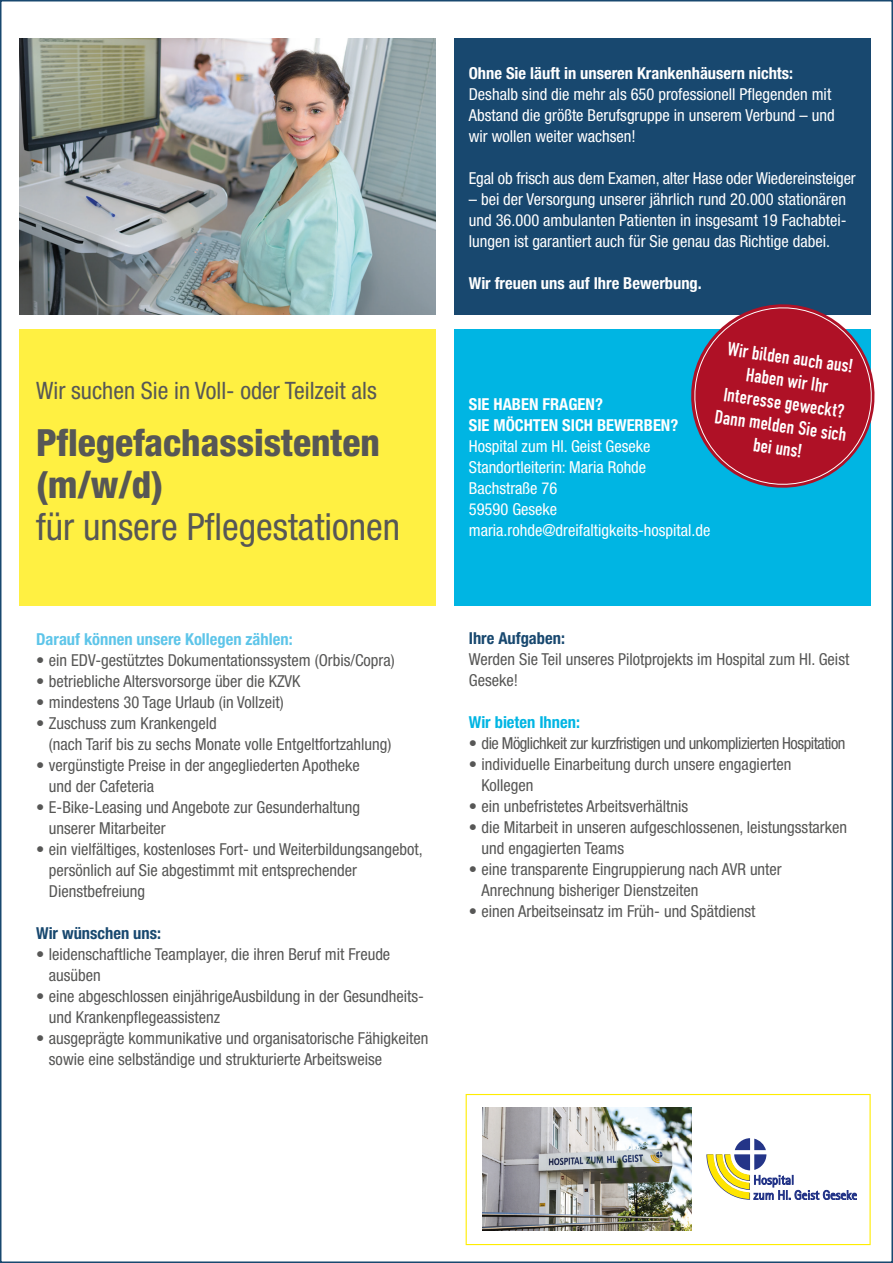
<style>
.page{position:relative;width:893px;height:1263px;background:#fff}
.page>*{position:absolute;margin:0;border:0;box-sizing:border-box;transform-origin:0 0}
.t1{font:800 condensed 37.5px/42px "Helvetica Neue";color:#575756}
.t2{font:condensed 37.5px "Helvetica Neue";color:#575756}
.t3{font:condensed 24px "Helvetica Neue";color:#575756}
.t4{font:19.2px/22.8px "DIN Condensed";color:#fff;text-align:center}
.t5{font:condensed 16.5px/21px "Helvetica Neue";color:#575756}
.t6{font:condensed 16.5px/21px "Helvetica Neue";color:#fff}
.t7{font:700 condensed 16.5px/21px "Helvetica Neue";color:#fff}
.t8{font:condensed 16.5px "Helvetica Neue";letter-spacing:-.03em;color:#575756}
.t9{font:700 condensed 16.5px "Helvetica Neue";color:#5ec5e9}
.t10{font:700 condensed 16.5px "Helvetica Neue";color:#18486f}
.t11{font:700 condensed 16.5px "Helvetica Neue";color:#00b5e3}
</style>
<div class="page">
<div style="left:19px;top:330px;width:417px;height:276px;background:#fff042"></div>
<div style="left:454px;top:330px;width:417px;height:276px;background:#00b5e3"></div>
<img style="left:19px;top:38px;width:417px;height:277px">
<div style="left:454px;top:38px;width:417px;height:277px;background:#18486f"></div>
<svg style="left:706px;top:1138px;width:151px;height:62px"></svg>
<div style="left:466px;top:1094px;width:405px;height:151px;border:1px solid #ffed00"></div>
<img style="left:483px;top:1108px;width:208px;height:122px">
<svg style="left:682px;top:304px;width:193px;height:184px"></svg>
<h2 class="t3" style="left:36px;top:376px;width:342px">Wir suchen Sie in Voll- oder Teilzeit als</h2>
<h1 class="t1" style="left:36px;top:421px;width:345px">Pflegefachassistenten (m/w/d)</h1>
<h1 class="t2" style="left:36px;top:505px;width:366px">für unsere Pflegestationen</h1>
<p class="t9" style="left:36px;top:629px;width:258px">Darauf können unsere Kollegen zählen:</p>
<p class="t5" style="left:36px;top:649px;width:360px">• ein EDV-gestütztes Dokumentationssystem (Orbis/Copra)</p>
<p class="t5" style="left:36px;top:670px;width:266px">• betriebliche Altersvorsorge über die KZVK</p>
<p class="t5" style="left:36px;top:691px;width:249px">• mindestens 30 Tage Urlaub (in Vollzeit)</p>
<p class="t5" style="left:49px;top:712px;width:344px;text-indent:-13px">• Zuschuss zum Krankengeld<br>(nach Tarif bis zu sechs Monate volle Entgeltfortzahlung)</p>
<p class="t5" style="left:49px;top:754px;width:313px;text-indent:-13px">• vergünstigte Preise in der angegliederten Apotheke und der Cafeteria</p>
<p class="t5" style="left:49px;top:796px;width:313px;text-indent:-13px">• E-Bike-Leasing und Angebote zur Gesunderhaltung unserer Mitarbeiter</p>
<p class="t5" style="left:49px;top:838px;width:375px;text-indent:-13px">• ein vielfältiges, kostenloses Fort- und Weiterbildungsangebot, persönlich auf Sie abgestimmt mit entsprechender<br>Dienstbefreiung</p>
<p class="t10" style="left:36px;top:923px;width:126px">Wir wünschen uns:</p>
<p class="t5" style="left:49px;top:943px;width:343px;text-indent:-13px">• leidenschaftliche Teamplayer, die ihren Beruf mit Freude ausüben</p>
<p class="t5" style="left:49px;top:985px;width:377px;text-indent:-13px">• eine abgeschlossen einjährigeAusbildung in der Gesundheits&shy;und Krankenpflegeassistenz</p>
<p class="t5" style="left:49px;top:1027px;width:381px;text-indent:-13px">• ausgeprägte kommunikative und organisatorische Fähigkeiten sowie eine selbständige und strukturierte Arbeitsweise</p>
<p class="t7" style="left:469px;top:62px;width:326px">Ohne Sie läuft in unseren Krankenhäusern nichts:</p>
<p class="t6" style="left:469px;top:83px;width:367px">Deshalb sind die mehr als 650 professionell Pflegenden mit<br>Abstand die größte Berufsgruppe in unserem Verbund – und wir wollen weiter wachsen!</p>
<p class="t6" style="left:469px;top:167px;width:388px">Egal ob frisch aus dem Examen, alter Hase oder Wiedereinsteiger</p>
<p class="t6" style="left:469px;top:188px;width:379px;text-align:justify">– bei der Versorgung unserer jährlich rund 20.000 stationären und 36.000 ambulanten Patienten in insgesamt 19 Fachabtei&shy;lungen ist garantiert auch für Sie genau das Richtige dabei.</p>
<p class="t7" style="left:469px;top:272px;width:235px">Wir freuen uns auf Ihre Bewerbung.</p>
<p class="t4" style="left:726px;top:337px;width:134px;rotate:8deg">Wir bilden auch aus!<br>Haben wir Ihr<br>Interesse geweckt?<br>Dann melden Sie sich bei uns!</p>
<p class="t7" style="left:469px;top:393px;width:211px">SIE HABEN FRAGEN?<br>SIE MÖCHTEN SICH BEWERBEN?</p>
<p class="t6" style="left:469px;top:435px;width:243px">Hospital zum Hl. Geist Geseke<br>Standortleiterin: Maria Rohde<br>Bachstraße 76<br>59590 Geseke maria.rohde@dreifaltigkeits-hospital.de</p>
<p class="t10" style="left:469px;top:628px;width:98px">Ihre Aufgaben:</p>
<p class="t5" style="left:469px;top:649px;width:382px">Werden Sie Teil unseres Pilotprojekts im Hospital zum Hl. Geist<br>Geseke!</p>
<p class="t11" style="left:469px;top:712px;width:113px">Wir bieten Ihnen:</p>
<p class="t8" style="left:469px;top:734px;width:378px">• die Möglichkeit zur kurzfristigen und unkomplizierten Hospitation</p>
<p class="t5" style="left:482px;top:754px;width:311px;text-indent:-13px">• individuelle Einarbeitung durch unsere engagierten<br>Kollegen</p>
<p class="t5" style="left:469px;top:796px;width:221px">• ein unbefristetes Arbeitsverhältnis</p>
<p class="t5" style="left:482px;top:817px;width:367px;text-indent:-13px">• die Mitarbeit in unseren aufgeschlossenen, leistungsstarken und engagierten Teams</p>
<p class="t5" style="left:482px;top:859px;width:302px;text-indent:-13px">• eine transparente Eingruppierung nach AVR unter<br>Anrechnung bisheriger Dienstzeiten</p>
<p class="t5" style="left:469px;top:901px;width:288px">• einen Arbeitseinsatz im Früh- und Spätdienst</p>
</div>
